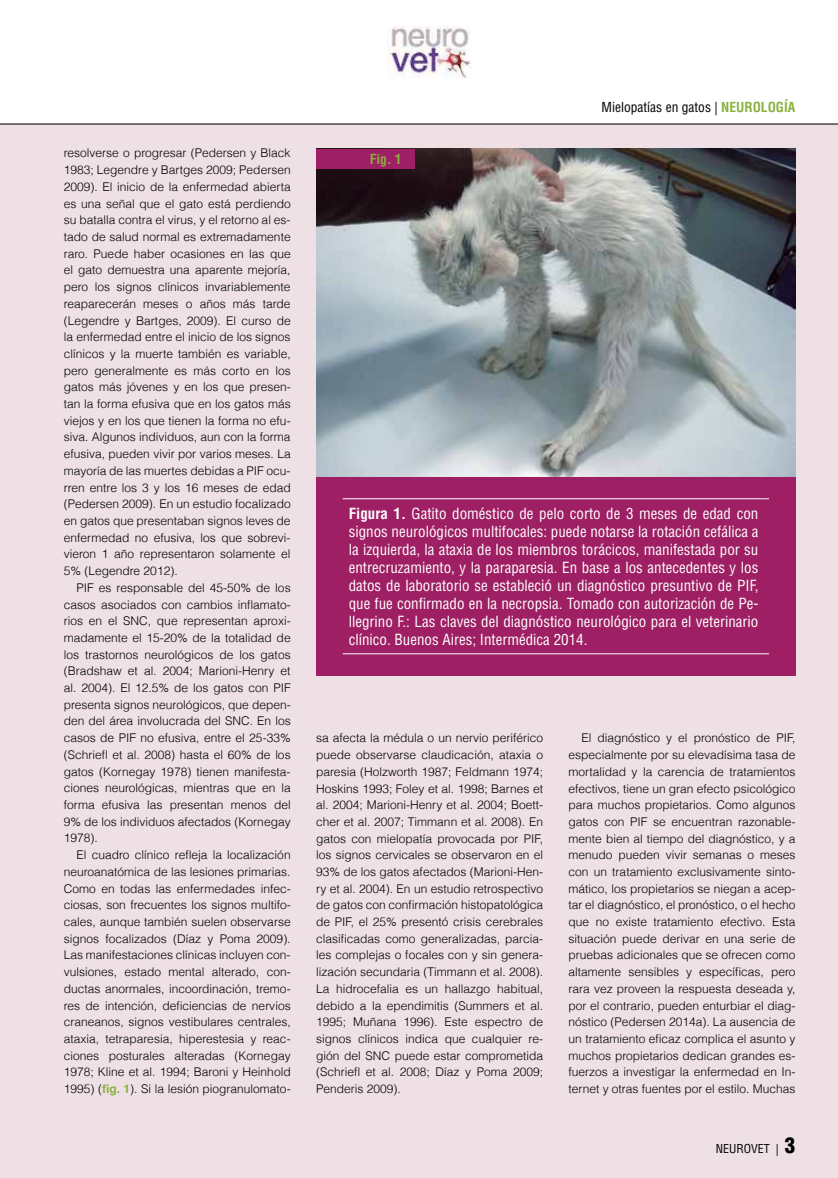
<style>
.page{position:relative;width:838px;height:1178px;background:#fff}
.page>*{position:absolute;margin:0;border:0;box-sizing:border-box;transform-origin:0 0}
.t1{font:condensed 15px/18px "Helvetica";color:#fff;text-align:justify}
.t2{font:condensed 13.5px "Helvetica";color:#000}
.t3{font:700 condensed 13.5px "Helvetica";color:#89b03e}
.t4{font:300 12px/16.6px "Helvetica";color:#000;text-align:justify}
.t5{font:condensed 12px "Helvetica";color:#000}
.s1{font-weight:700;color:#89b03e}
.s2{font-weight:700}
.s3{font-weight:900;font-size:21px}
</style>
<div class="page">
<div style="left:0;top:124px;width:838px;height:1054px;background:#eee0e4"></div>
<hr style="left:0;top:124px;width:838px;height:1px;background:#000">
<img style="left:388px;top:26px;width:83px;height:52px">
<img style="left:316px;top:149px;width:479px;height:328px">
<div style="left:316px;top:149px;width:98px;height:19px;background:#9e1f63"></div>
<div style="left:316px;top:477px;width:479px;height:198px;background:#9e1f63"></div>
<hr style="left:343px;top:498px;width:421px;height:1px;background:#fff">
<hr style="left:343px;top:653px;width:421px;height:1px;background:#fff">
<p class="t4" style="left:64px;top:144px;width:228px">resolverse o progresar (Pedersen y Black 1983; Legendre y Bartges 2009; Pedersen 2009). El inicio de la enfermedad abierta es una señal que el gato está perdiendo su batalla contra el virus, y el retorno al es&shy;tado de salud normal es extremadamente raro. Puede haber ocasiones en las que el gato demuestra una aparente mejoría, pero los signos clínicos invariablemente reaparecerán meses o años más tarde (Legendre y Bartges, 2009). El curso de la enfermedad entre el inicio de los signos clínicos y la muerte también es variable, pero generalmente es más corto en los gatos más jóvenes y en los que presen&shy;tan la forma efusiva que en los gatos más viejos y en los que tienen la forma no efu&shy;siva. Algunos individuos, aun con la forma efusiva, pueden vivir por varios meses. La mayoría de las muertes debidas a PIF ocu&shy;rren entre los 3 y los 16 meses de edad (Pedersen 2009). En un estudio focalizado en gatos que presentaban signos leves de enfermedad no efusiva, los que sobrevi&shy;vieron 1 año representaron solamente el 5% (Legendre 2012).</p>
<p class="t4" style="left:64px;top:579px;width:228px;text-indent:13px">PIF es responsable del 45-50% de los casos asociados con cambios inflamato&shy;rios en el SNC, que representan aproxi&shy;madamente el 15-20% de la totalidad de los trastornos neurológicos de los gatos (Bradshaw et al. 2004; Marioni-Henry et al. 2004). El 12.5% de los gatos con PIF presenta signos neurológicos, que depen&shy;den del área involucrada del SNC. En los casos de PIF no efusiva, entre el 25-33% (Schriefl et al. 2008) hasta el 60% de los gatos (Kornegay 1978) tienen manifesta&shy;ciones neurológicas, mientras que en la forma efusiva las presentan menos del 9% de los individuos afectados (Kornegay 1978).</p>
<p class="t4" style="left:64px;top:846px;width:228px;text-indent:13px">El cuadro clínico refleja la localización neuroanatómica de las lesiones primarias.<br>Como en todas las enfermedades infec&shy;ciosas, son frecuentes los signos multifo&shy;cales, aunque también suelen observarse signos focalizados (Díaz y Poma 2009).<br>Las manifestaciones clínicas incluyen con&shy;vulsiones, estado mental alterado, con&shy;ductas anormales, incoordinación, tremo&shy;res de intención, deficiencias de nervios craneanos, signos vestibulares centrales, ataxia, tetraparesia, hiperestesia y reac&shy;ciones posturales alteradas (Kornegay 1978; Kline et al. 1994; Baroni y Heinhold 1995) (<span class="s1">fig. 1</span>). Si la lesión piogranulomato-</p>
<p class="t3" style="left:370px;top:151px;width:33px">Fig. 1</p>
<p class="t2" style="left:601px;top:99px;width:195px">Mielopatías en gatos | <span class="s1">NEUROLOGÍA</span></p>
<p class="t1" style="left:349px;top:505px;width:411px"><span class="s2">Figura 1.</span> Gatito doméstico de pelo corto de 3 meses de edad con signos neurológicos multifocales: puede notarse la rotación cefálica a la izquierda, la ataxia de los miembros torácicos, manifestada por su entrecruzamiento, y la paraparesia. En base a los antecedentes y los datos de laboratorio se estableció un diagnóstico presuntivo de PIF, que fue confirmado en la necropsia. Tomado con autorización de Pe&shy;llegrino F.: Las claves del diagnóstico neurológico para el veterinario clínico. Buenos Aires; Intermédica 2014.</p>
<p class="t4" style="left:316px;top:729px;width:228px">sa afecta la médula o un nervio periférico puede observarse claudicación, ataxia o paresia (Holzworth 1987; Feldmann 1974; Hoskins 1993; Foley et al. 1998; Barnes et al. 2004; Marioni-Henry et al. 2004; Boett&shy;cher et al. 2007; Timmann et al. 2008). En gatos con mielopatía provocada por PIF, los signos cervicales se observaron en el 93% de los gatos afectados (Marioni-Hen&shy;ry et al. 2004). En un estudio retrospectivo de gatos con confirmación histopatológica de PIF, el 25% presentó crisis cerebrales clasificadas como generalizadas, parcia&shy;les complejas o focales con y sin genera&shy;lización secundaria (Timmann et al. 2008).<br>La hidrocefalia es un hallazgo habitual, debido a la ependimitis (Summers et al.<br>1995; Muñana 1996). Este espectro de signos clínicos indica que cualquier re&shy;gión del SNC puede estar comprometida (Schriefl et al. 2008; Díaz y Poma 2009; Penderis 2009).</p>
<p class="t4" style="left:568px;top:729px;width:228px;text-indent:13px">El diagnóstico y el pronóstico de PIF, especialmente por su elevadísima tasa de mortalidad y la carencia de tratamientos efectivos, tiene un gran efecto psicológico para muchos propietarios. Como algunos gatos con PIF se encuentran razonable&shy;mente bien al tiempo del diagnóstico, y a menudo pueden vivir semanas o meses con un tratamiento exclusivamente sinto&shy;mático, los propietarios se niegan a acep&shy;tar el diagnóstico, el pronóstico, o el hecho que no existe tratamiento efectivo. Esta situación puede derivar en una serie de pruebas adicionales que se ofrecen como altamente sensibles y específicas, pero rara vez proveen la respuesta deseada y, por el contrario, pueden enturbiar el diag&shy;nóstico (Pedersen 2014a). La ausencia de un tratamiento eficaz complica el asunto y muchos propietarios dedican grandes es&shy;fuerzos a investigar la enfermedad en In&shy;ternet y otras fuentes por el estilo. Muchas</p>
<p class="t5" style="left:716px;top:1141px;width:81px">NEUROVET | <span class="s3">3</span></p>
</div>
